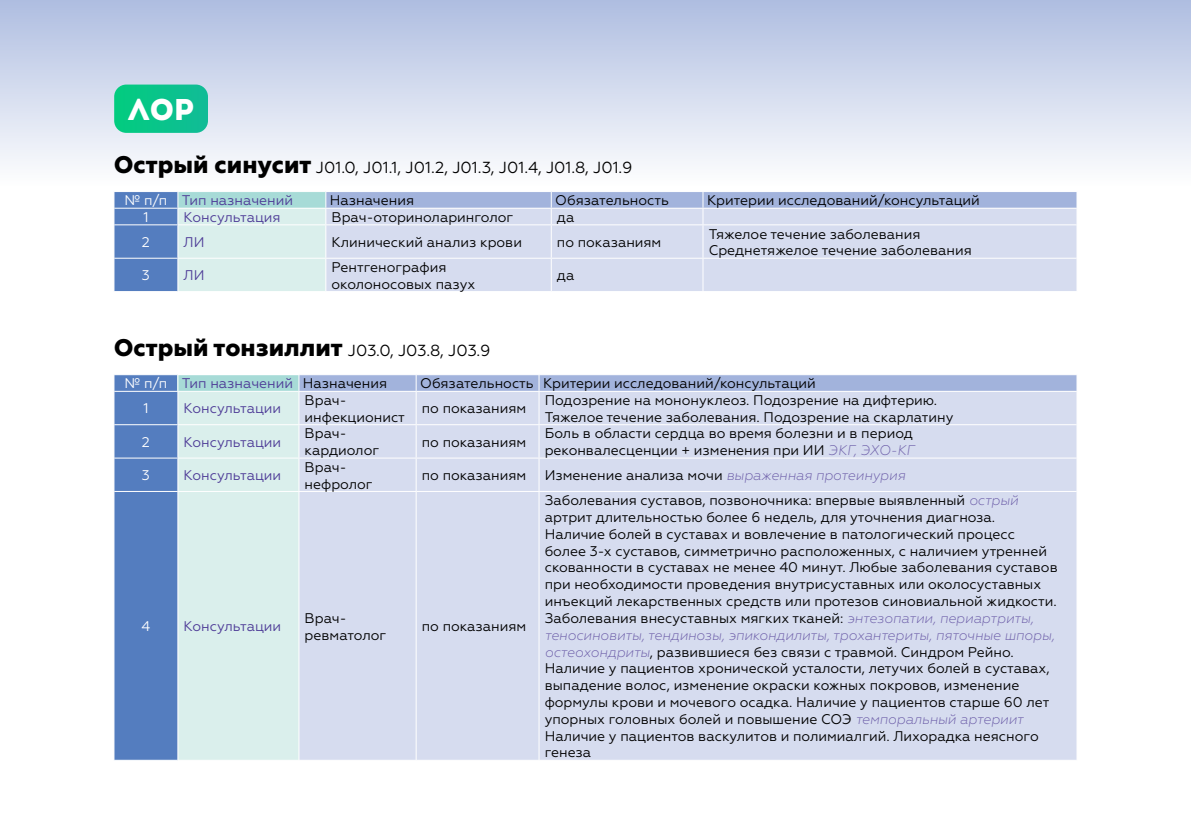
<style>
.page{position:relative;width:1191px;height:840px;background:#fff}
.page>*{position:absolute;margin:0;border:0;box-sizing:border-box;transform-origin:0 0}
.t1{font:30px "Intro";color:#fff}
.t2{font:16px "Geometria";color:#000}
.t3{font:14px/16.8px "Geometria";color:#000}
.t4{font:14px "Geometria";color:#4e3c97}
.t5{font:italic 300 14px "Geometria";color:#6a5ba7}
.t6{font:14px "Geometria";color:#fff}
.s1{font-weight:800;font-size:24px}
.s2{font-weight:300;font-style:italic;color:#6a5ba7}
.s3{font-weight:400;font-style:normal;color:#000}
</style>
<div class="page">
<div style="left:0;top:0;width:1191px;height:187px;background:linear-gradient(to bottom,#aebde0,#fefefe)"></div>
<svg style="left:114px;top:191px;width:963px;height:100px;background:#c8d4e9"></svg>
<hr style="left:1076px;top:225px;width:1px;height:33px;background:#fff">
<hr style="left:1076px;top:258px;width:1px;height:33px;background:#fff">
<div style="left:178px;top:374px;width:121px;height:17px;background:#a7dbd7"></div>
<svg style="left:178px;top:392px;width:120px;height:367px;background:#dbefec"></svg>
<div style="left:299px;top:392px;width:777px;height:367px;background:#d6dcef"></div>
<hr style="left:178px;top:390px;width:121px;height:1px;background:#fff">
<hr style="left:416px;top:391px;width:1px;height:33px;background:#fff">
<hr style="left:538px;top:391px;width:1px;height:33px;background:#fff">
<hr style="left:178px;top:424px;width:121px;height:1px;background:#fff">
<hr style="left:299px;top:424px;width:117px;height:1px;background:#fff">
<hr style="left:416px;top:424px;width:123px;height:1px;background:#fff">
<hr style="left:416px;top:425px;width:1px;height:32px;background:#fff">
<hr style="left:539px;top:424px;width:537px;height:1px;background:#fff">
<hr style="left:538px;top:425px;width:1px;height:32px;background:#fff">
<hr style="left:178px;top:457px;width:121px;height:1px;background:#fff">
<hr style="left:299px;top:457px;width:117px;height:1px;background:#fff">
<hr style="left:416px;top:457px;width:123px;height:1px;background:#fff">
<hr style="left:416px;top:458px;width:1px;height:32px;background:#fff">
<hr style="left:539px;top:457px;width:537px;height:1px;background:#fff">
<hr style="left:538px;top:458px;width:1px;height:32px;background:#fff">
<hr style="left:178px;top:490px;width:121px;height:1px;background:#fff">
<hr style="left:299px;top:490px;width:117px;height:1px;background:#fff">
<hr style="left:416px;top:490px;width:123px;height:1px;background:#fff">
<hr style="left:416px;top:491px;width:1px;height:268px;background:#fff">
<hr style="left:539px;top:490px;width:537px;height:1px;background:#fff">
<hr style="left:538px;top:491px;width:1px;height:268px;background:#fff">
<div style="left:114px;top:374px;width:64px;height:385px;background:#547dbf"></div>
<hr style="left:114px;top:391px;width:1px;height:33px;background:#fff">
<hr style="left:114px;top:424px;width:1px;height:34px;background:#fff">
<hr style="left:114px;top:458px;width:1px;height:33px;background:#fff">
<hr style="left:114px;top:491px;width:1px;height:268px;background:#fff">
<hr style="left:178px;top:374px;width:121px;height:1px;background:#fff">
<svg style="left:298px;top:375px;width:779px;height:16px;background:#a4b4dc"></svg>
<svg style="left:114px;top:84px;width:94px;height:49px;background:#12c58f"></svg>
<p class="t1" style="left:128px;top:91px;width:68px">ЛОР</p>
<p class="t2" style="left:114px;top:158px;width:520px"><span class="s1">Острый синусит</span> J01.0, J01.1, J01.2, J01.3, J01.4, J01.8, J01.9</p>
<p class="t6" style="left:125px;top:192px;width:44px">№ п/п</p>
<p class="t4" style="left:182px;top:192px;width:113px">Тип назначений</p>
<p class="t3" style="left:330px;top:192px;width:86px">Назначения</p>
<p class="t3" style="left:555px;top:192px;width:115px">Обязательность</p>
<p class="t3" style="left:707px;top:192px;width:274px">Критерии исследований/консультаций</p>
<p class="t6" style="left:143px;top:209px;width:7px">1</p>
<p class="t4" style="left:184px;top:209px;width:99px">Консультация</p>
<p class="t3" style="left:331px;top:208px;width:183px">Врач-оториноларинголог</p>
<p class="t3" style="left:557px;top:208px;width:19px">да</p>
<p class="t6" style="left:142px;top:234px;width:10px">2</p>
<p class="t4" style="left:184px;top:234px;width:22px">ЛИ</p>
<p class="t3" style="left:331px;top:233px;width:192px">Клинический анализ крови</p>
<p class="t3" style="left:557px;top:233px;width:106px">по показаниям</p>
<p class="t3" style="left:708px;top:225px;width:213px">Тяжелое течение заболевания</p>
<p class="t3" style="left:708px;top:242px;width:265px">Среднетяжелое течение заболевания</p>
<p class="t6" style="left:142px;top:267px;width:9px">3</p>
<p class="t4" style="left:184px;top:267px;width:22px">ЛИ</p>
<p class="t3" style="left:331px;top:258px;width:145px">Рентгенография околоносовых пазух</p>
<p class="t3" style="left:557px;top:267px;width:19px">да</p>
<p class="t2" style="left:114px;top:341px;width:378px"><span class="s1">Острый тонзиллит</span> J03.0, J03.8, J03.9</p>
<p class="t6" style="left:125px;top:375px;width:44px">№ п/п</p>
<p class="t4" style="left:182px;top:375px;width:113px">Тип назначений</p>
<p class="t3" style="left:303px;top:375px;width:86px">Назначения</p>
<p class="t3" style="left:420px;top:375px;width:115px">Обязательность</p>
<p class="t3" style="left:543px;top:375px;width:274px">Критерии исследований/консультаций</p>
<p class="t6" style="left:143px;top:400px;width:7px">1</p>
<p class="t4" style="left:184px;top:400px;width:99px">Консультации</p>
<p class="t3" style="left:305px;top:391px;width:102px">Врач&shy;инфекционист</p>
<p class="t3" style="left:422px;top:400px;width:106px">по показаниям</p>
<p class="t3" style="left:545px;top:391px;width:394px">Подозрение на мононуклеоз. Подозрение на дифтерию.</p>
<p class="t3" style="left:545px;top:408px;width:410px">Тяжелое течение заболевания. Подозрение на скарлатину</p>
<p class="t6" style="left:142px;top:433px;width:10px">2</p>
<p class="t4" style="left:184px;top:433px;width:99px">Консультации</p>
<p class="t3" style="left:305px;top:425px;width:76px">Врач&shy;кардиолог</p>
<p class="t3" style="left:422px;top:433px;width:106px">по показаниям</p>
<p class="t3" style="left:545px;top:425px;width:371px">Боль в области сердца во время болезни и в период реконвалесценции + изменения при ИИ <span class="s2">ЭКГ, ЭХО-КГ</span></p>
<p class="t6" style="left:142px;top:467px;width:9px">3</p>
<p class="t4" style="left:184px;top:467px;width:99px">Консультации</p>
<p class="t3" style="left:305px;top:458px;width:69px">Врач&shy;нефролог</p>
<p class="t3" style="left:422px;top:466px;width:106px">по показаниям</p>
<p class="t5" style="left:545px;top:467px;width:362px"><span class="s3">Изменение анализа мочи</span> выраженная протеинурия</p>
<p class="t6" style="left:141px;top:618px;width:10px">4</p>
<p class="t4" style="left:184px;top:618px;width:99px">Консультации</p>
<p class="t3" style="left:305px;top:609px;width:83px">Врач&shy;ревматолог</p>
<p class="t3" style="left:422px;top:617px;width:106px">по показаниям</p>
<p class="t3" style="left:545px;top:491px;width:475px">Заболевания суставов, позвоночника: впервые выявленный <span class="s2">острый </span>артрит длительностью более 6 недель, для уточнения диагноза.</p>
<p class="t3" style="left:545px;top:525px;width:514px">Наличие болей в суставах и вовлечение в патологический процесс более 3-х суставов, симметрично расположенных, с наличием утренней скованности в суставах не менее 40 минут. Любые заболевания суставов при необходимости проведения внутрисуставных или околосуставных инъекций лекарственных средств или протезов синовиальной жидкости.<br>Заболевания внесуставных мягких тканей: <span class="s2">энтезопатии, периартриты, теносиновиты, тендинозы, эпикондилиты, трохантериты, пяточные шпоры, остеохондриты</span>, развившиеся без связи с травмой. Синдром Рейно.</p>
<p class="t3" style="left:545px;top:659px;width:506px">Наличие у пациентов хронической усталости, летучих болей в суставах, выпадение волос, изменение окраски кожных покровов, изменение формулы крови и мочевого осадка. Наличие у пациентов старше 60 лет упорных головных болей и повышение СОЭ <span class="s2">темпоральный артериит</span></p>
<p class="t3" style="left:545px;top:727px;width:495px">Наличие у пациентов васкулитов и полимиалгий. Лихорадка неясного генеза</p>
</div>
